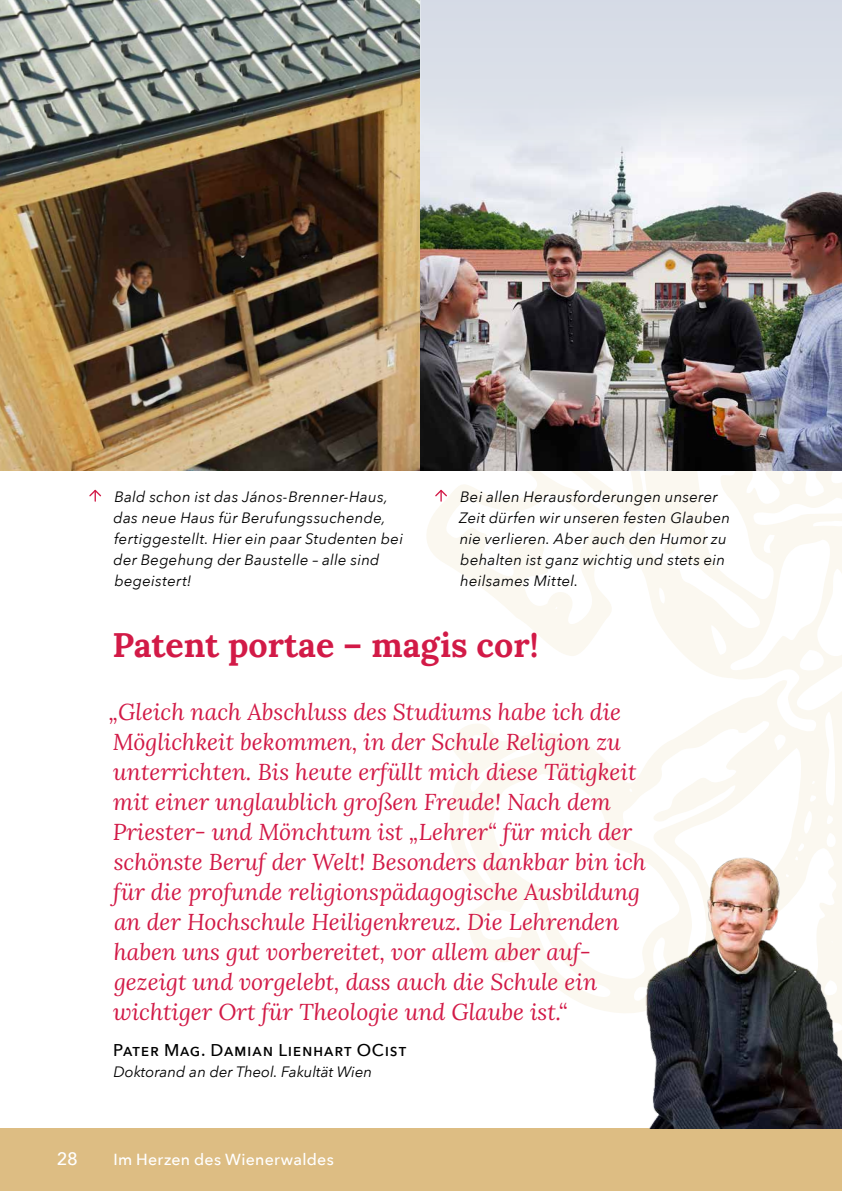
<style>
.page{position:relative;width:842px;height:1191px;background:#fff}
.page>*{position:absolute;margin:0;border:0;box-sizing:border-box;transform-origin:0 0}
.t1{font:700 34px "Lora";color:#d21a47}
.t2{font:italic 23px/30px "Lora";color:#d21a47}
.t3{font:500 18px "Avenir Next";color:#fff}
.t4{font:500 17px "Avenir Next";letter-spacing:.04em;color:#000}
.t5{font:500 16px "Avenir Next";letter-spacing:.015em;color:#fff}
.t6{font:italic 15px/21px "Avenir Next";letter-spacing:.015em;color:#000}
</style>
<div class="page">
<div style="left:0;top:1128px;width:842px;height:63px;background:#ddbd83"></div>
<svg style="left:427px;top:471px;width:415px;height:542px"></svg>
<img style="left:0;top:0;width:421px;height:471px">
<img style="left:421px;top:174px;width:421px;height:297px">
<svg style="left:89px;top:489px;width:13px;height:12px"></svg>
<svg style="left:434px;top:488px;width:14px;height:13px"></svg>
<img style="left:632px;top:832px;width:210px;height:296px">
<div style="left:421px;top:0;width:421px;height:174px;background:linear-gradient(to bottom,#d2d8e4,#eaedf2)"></div>
<p class="t3" style="left:57px;top:1143px;width:23px">28</p>
<p class="t6" style="left:114px;top:485px;width:291px">Bald schon ist das János-Brenner-Haus, das neue Haus für Berufungssuchende, fertiggestellt. Hier ein paar Studenten bei der Begehung der Baustelle – alle sind begeistert!</p>
<p class="t6" style="left:459px;top:485px;width:273px">Bei allen Herausforderungen unserer Zeit dürfen wir unseren festen Glauben nie verlieren. Aber auch den Humor zu behalten ist ganz wichtig und stets ein heilsames Mittel.</p>
<h1 class="t1" style="left:112px;top:619px;width:428px">Patent portae – magis cor!</h1>
<p class="t2" style="left:109px;top:696px;width:539px">„Gleich nach Abschluss des Studiums habe ich die Möglichkeit bekommen, in der Schule Religion zu unterrichten. Bis heute erfüllt mich diese Tätigkeit mit einer unglaublich großen Freude! Nach dem Priester- und Mönchtum ist „Lehrer“ für mich der schönste Beruf der Welt! Besonders dankbar bin ich für die profunde religionspädagogische Ausbildung an der Hochschule Heiligenkreuz. Die Lehrenden haben uns gut vorbereitet, vor allem aber auf&shy;gezeigt und vorgelebt, dass auch die Schule ein wichtiger Ort für Theologie und Glaube ist.“</p>
<p class="t4" style="left:113px;top:1035px;width:292px">Pater Mag. Damian Lienhart OCist</p>
<p class="t6" style="left:113px;top:1060px;width:260px">Doktorand an der Theol. Fakultät Wien</p>
<p class="t5" style="left:113px;top:1145px;width:222px">Im Herzen des Wienerwaldes</p>
</div>
